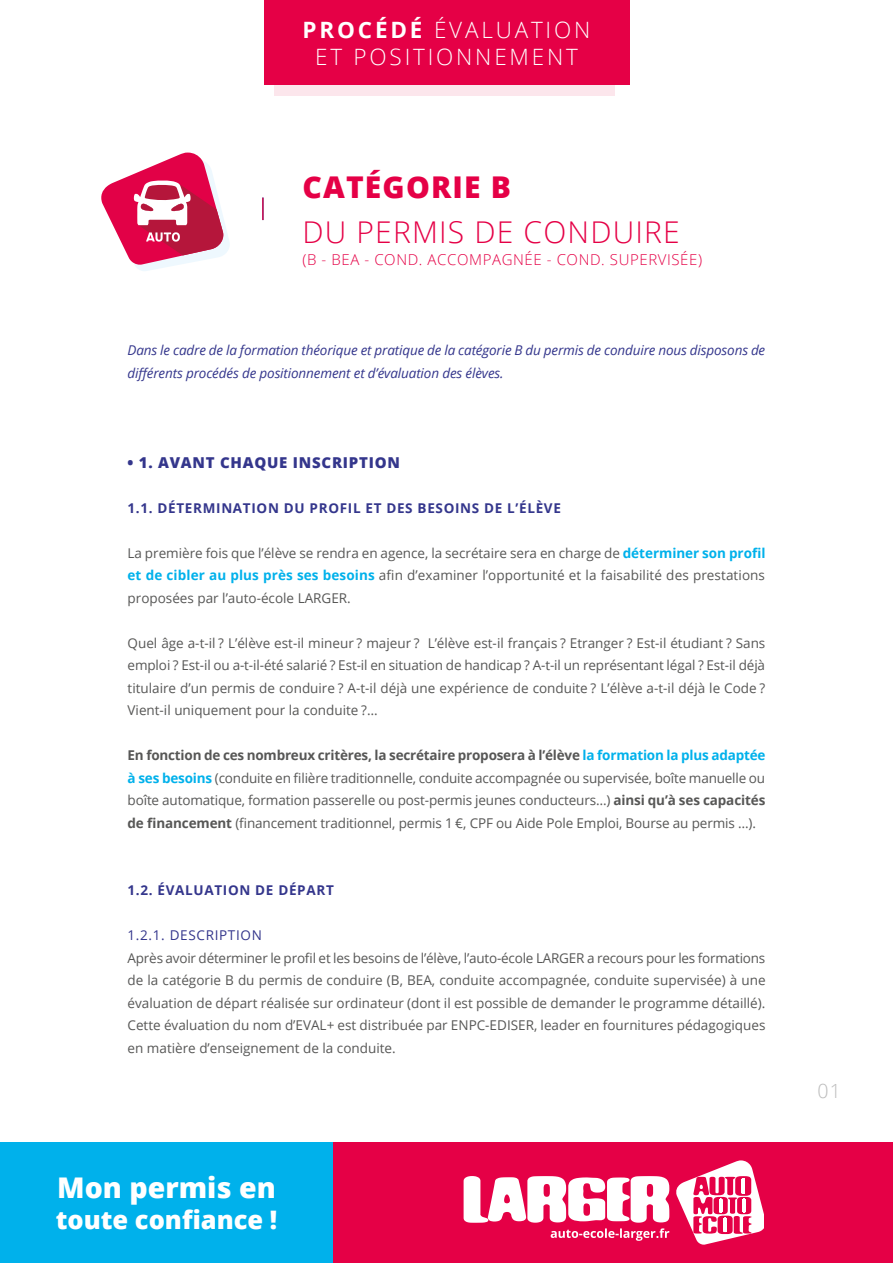
<style>
.page{position:relative;width:893px;height:1263px;background:#fff}
.page>*{position:absolute;margin:0;border:0;box-sizing:border-box;transform-origin:0 0}
.t1{font:300 30px "Open Sans";letter-spacing:.04em;color:#e50046}
.t2{font:800 30px "Open Sans";letter-spacing:.04em;color:#e50046}
.t3{font:800 28.5px "Open Sans";color:#fff}
.t4{font:800 25.5px "Open Sans";color:#fff}
.t5{font:300 22.5px/27px "Open Sans";letter-spacing:.125em;color:#fff;text-align:center}
.t6{font:300 19.5px "Open Sans";color:#bcbcbc}
.t7{font:300 15px "Open Sans";letter-spacing:.04em;color:#e50046}
.t8{font:800 15px "Open Sans";letter-spacing:.05em;color:#34368c}
.t9{font:13.5px/22.5px "Open Sans";color:#575756;text-align:justify}
.t10{font:italic 13.5px/22.5px "Open Sans";letter-spacing:-.01em;color:#34368c}
.t11{font:700 13.5px "Open Sans";letter-spacing:.05em;color:#34368c}
.t12{font:13.5px "Open Sans";letter-spacing:.05em;color:#34368c}
.s1{font-weight:700}
.s2{font-weight:700;color:#00b1eb}
</style>
<div class="page">
<div style="left:274px;top:29px;width:341px;height:67px;background:#fce6ec"></div>
<div style="left:264px;top:0;width:365px;height:85px;background:#e50046"></div>
<div style="left:0;top:1143px;width:893px;height:120px;background:#e50046"></div>
<svg style="left:676px;top:1160px;width:87px;height:85px"></svg>
<svg style="left:464px;top:1176px;width:205px;height:65px"></svg>
<div style="left:0;top:1143px;width:333px;height:120px;background:#00b1eb"></div>
<hr style="left:262px;top:198px;width:2px;height:22px;background:#e50046">
<svg style="left:101px;top:153px;width:129px;height:118px"></svg>
<h3 class="t5" style="left:303px;top:15px;width:289px"><span class="s1">PROCÉDÉ</span> ÉVALUATION<br>ET POSITIONNEMENT</h3>
<h1 class="t2" style="left:302px;top:164px;width:210px">CATÉGORIE B</h1>
<h1 class="t1" style="left:302px;top:211px;width:379px">DU PERMIS DE CONDUIRE</h1>
<p class="t7" style="left:302px;top:249px;width:401px">(B - BEA - COND. ACCOMPAGNÉE - COND. SUPERVISÉE)</p>
<p class="t10" style="left:128px;top:339px;width:639px">Dans le cadre de la formation théorique et pratique de la catégorie B du permis de conduire nous disposons de différents procédés de positionnement et d’évaluation des élèves.</p>
<p class="t8" style="left:128px;top:451px;width:274px">• 1. AVANT CHAQUE INSCRIPTION</p>
<p class="t11" style="left:128px;top:498px;width:435px">1.1. DÉTERMINATION DU PROFIL ET DES BESOINS DE L’ÉLÈVE</p>
<p class="t9" style="left:128px;top:541px;width:639px">La première fois que l’élève se rendra en agence, la secrétaire sera en charge de <span class="s2">déterminer son profil et de cibler au plus près ses besoins</span> afin d’examiner l’opportunité et la faisabilité des prestations proposées par l’auto-école LARGER.</p>
<p class="t9" style="left:128px;top:631px;width:639px">Quel âge a-t-il ? L’élève est-il mineur ? majeur ? L’élève est-il français ? Etranger ? Est-il étudiant ? Sans emploi ? Est-il ou a-t-il-été salarié ? Est-il en situation de handicap ? A-t-il un représentant légal ? Est-il déjà titulaire d’un permis de conduire ? A-t-il déjà une expérience de conduite ? L’élève a-t-il déjà le Code ?<br>Vient-il uniquement pour la conduite ?…</p>
<p class="t9" style="left:128px;top:744px;width:639px"><span class="s1">En fonction de ces nombreux critères, la secrétaire proposera à l’élève</span> <span class="s2">la formation la plus adaptée à ses besoins</span> (conduite en filière traditionnelle, conduite accompagnée ou supervisée, boîte manuelle ou boîte automatique, formation passerelle ou post-permis jeunes conducteurs…) <span class="s1">ainsi qu’à ses capacités de financement</span> (financement traditionnel, permis 1 €, CPF ou Aide Pole Emploi, Bourse au permis …).</p>
<p class="t11" style="left:128px;top:881px;width:208px">1.2. ÉVALUATION DE DÉPART</p>
<p class="t12" style="left:128px;top:926px;width:136px">1.2.1. DESCRIPTION</p>
<p class="t9" style="left:128px;top:946px;width:640px">Après avoir déterminer le profil et les besoins de l’élève, l’auto-école LARGER a recours pour les formations de la catégorie B du permis de conduire (B, BEA, conduite accompagnée, conduite supervisée) à une évaluation de départ réalisée sur ordinateur (dont il est possible de demander le programme détaillé).<br>Cette évaluation du nom d’EVAL+ est distribuée par ENPC-EDISER, leader en fournitures pédagogiques en matière d’enseignement de la conduite.</p>
<h2 class="t3" style="left:57px;top:1166px;width:220px">Mon permis en</h2>
<h3 class="t4" style="left:56px;top:1200px;width:223px">toute confiance !</h3>
<h3 class="t6" style="left:818px;top:1077px;width:25px">01</h3>
</div>
